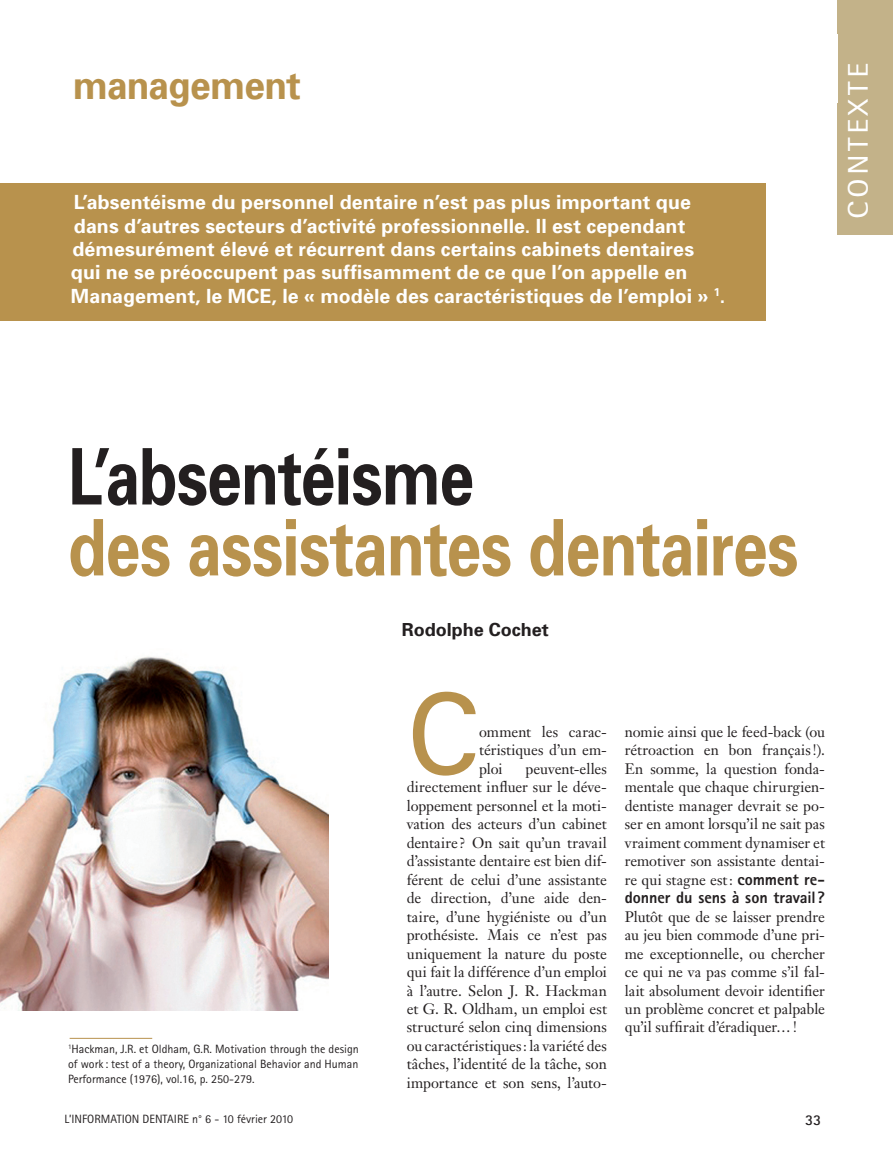
<style>
.page{position:relative;width:893px;height:1149px;background:#fff}
.page>*{position:absolute;margin:0;border:0;box-sizing:border-box;transform-origin:0 0}
._1er_paragraphe{font:111.45px "Univers";color:#b8924d}
.t1{font:700 78px/70.8px "Univers";letter-spacing:-.015em;color:#b8924d;scale:.8 1}
.t2{font:700 39px "Univers";letter-spacing:-.02em;color:#b8924d;scale:.95 1}
.t3{font:28.5px "Rotis Sans Serif";letter-spacing:.1em;color:#fff;scale:1.16 1}
.Chapô{font:700 19.5px/23.4px "Univers";letter-spacing:.005em;color:#fff}
.Signature{font:700 18px "Univers";color:#231f20}
._1er_paragraphe-2{font:800 16.5px "Rotis Sans Serif";letter-spacing:-.005em;color:#231f20}
._1er_paragraphe-3{font:15px/18.5px "Janson Text";letter-spacing:-.005em;color:#231f20;text-align:justify}
.t4{font:700 15px "Rotis Sans Serif";color:#231f20}
.t5{font:12px/15px "Rotis Sans Serif";color:#231f20;text-align:justify}
.s1{color:#231f20}
.s2{font-family:"Rotis Sans Serif";font-weight:800;font-size:16.5px}
</style>
<div class="page">
<div style="left:838px;top:0;width:55px;height:234px;background:#c3b289"></div>
<div style="left:0;top:183px;width:765px;height:137px;background:#b8924d"></div>
<img style="left:0;top:656px;width:328px;height:354px">
<hr style="left:70px;top:1037px;width:82px;height:1px;background:#b8924d">
<p class="t2" style="left:73px;top:62px;width:241px">management</p>
<p class="t3" style="left:841px;top:219px;width:136px;rotate:-90deg">CONTEXTE</p>
<p class="Chapô" style="left:71px;top:190px;width:656px">L’absentéisme du personnel dentaire n’est pas plus important que dans d’autres secteurs d’activité professionnelle. Il est cependant démesurément élevé et récurrent dans certains cabinets dentaires qui ne se préoccupent pas suffisamment de ce que l’on appelle en Management, le MCE, le « modèle des caractéristiques de l’emploi » <sup>1</sup>.</p>
<p class="t1" style="left:68px;top:441px;width:914px"><span class="s1">L’absentéisme<br></span>des assistantes dentaires</p>
<p class="t5" style="left:68px;top:1040px;width:292px"><sup>1</sup>Hackman, J.R. et Oldham, G.R. Motivation through the design of work : test of a theory, Organizational Behavior and Human Performance (1976), vol.16, p. 250-279.</p>
<p class="Signature" style="left:402px;top:618px;width:149px">Rodolphe Cochet</p>
<p class="_1er_paragraphe" style="left:407px;top:669px;width:74px">C</p>
<p class="_1er_paragraphe-3" style="left:479px;top:722px;width:129px">omment les carac&shy;téristiques d’un em&shy;ploi</p>
<p class="_1er_paragraphe-3" style="left:407px;top:759px;width:202px;text-indent:119px">peuvent-elles directement influer sur le déve&shy;loppement personnel et la moti&shy;vation des acteurs d’un cabinet dentaire ? On sait qu’un travail d’assistante dentaire est bien dif&shy;férent de celui d’une assistante de direction, d’une aide den&shy;taire, d’une hygiéniste ou d’un prothésiste. Mais ce n’est pas uniquement la nature du poste qui fait la différence d’un emploi à l’autre. Selon J. R. Hackman et G. R. Oldham, un emploi est structuré selon cinq dimensions ou caractéristiques: la variété des tâches, l’identité de la tâche, son importance et son sens, l’auto-</p>
<p class="_1er_paragraphe-3" style="left:625px;top:722px;width:202px">nomie ainsi que le feed-back (ou rétroaction en bon français!).<br>En somme, la question fonda&shy;mentale que chaque chirurgien&shy;dentiste manager devrait se po&shy;ser en amont lorsqu’il ne sait pas vraiment comment dynamiser et remotiver son assistante dentai&shy;re qui stagne est: <span class="s2">comment re-</span></p>
<p class="_1er_paragraphe-2" style="left:625px;top:886px;width:202px">donner du sens à son travail?</p>
<p class="_1er_paragraphe-3" style="left:625px;top:906px;width:202px">Plutôt que de se laisser prendre au jeu bien commode d’une pri&shy;me exceptionnelle, ou chercher ce qui ne va pas comme s’il fal&shy;lait absolument devoir identifier un problème concret et palpable qu’il suffirait d’éradiquer…!</p>
<p class="t5" style="left:65px;top:1110px;width:230px">L’INFORMATION DENTAIRE n° 6 - 10 février 2010</p>
<p class="t4" style="left:805px;top:1110px;width:18px">33</p>
</div>
